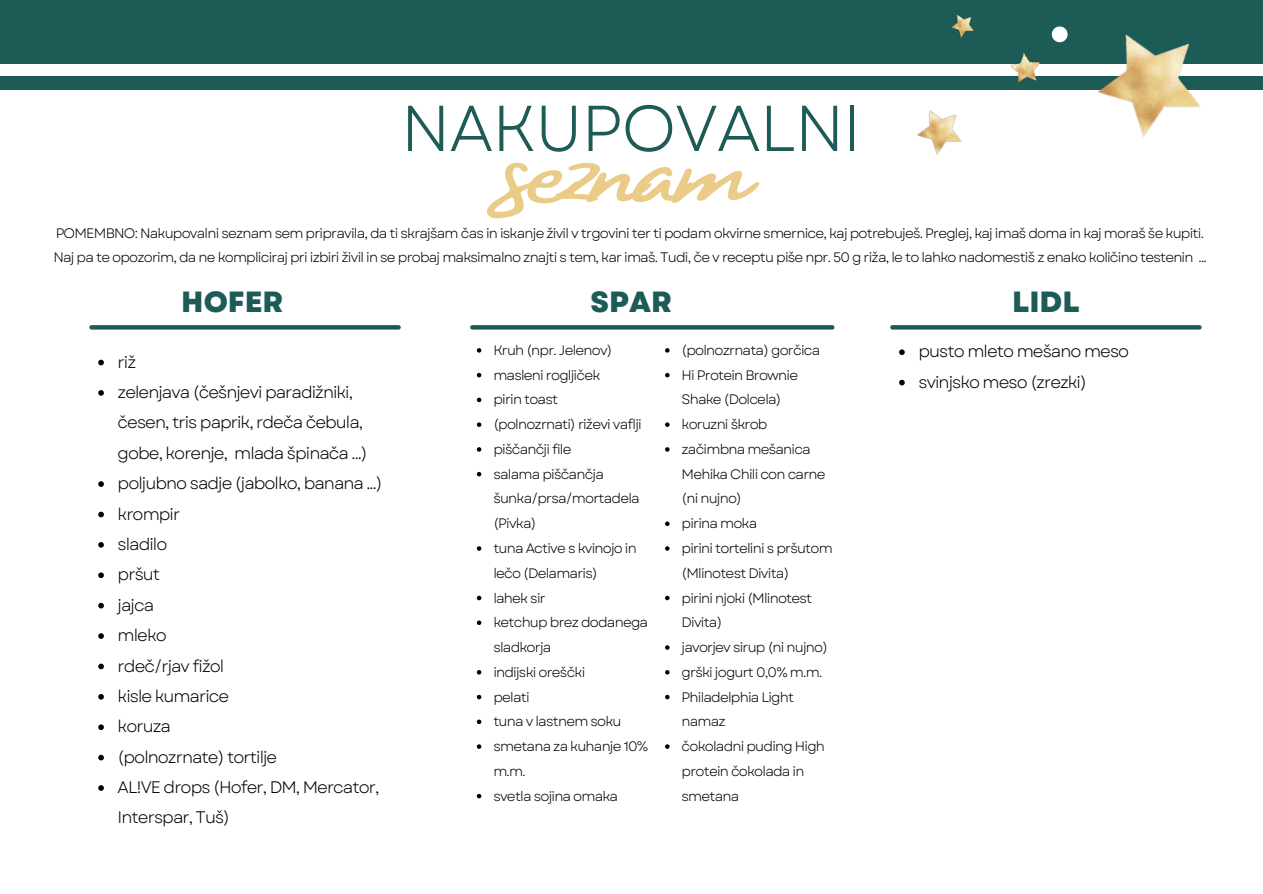
<style>
.page{position:relative;width:1263px;height:894px;background:#fff}
.page>*{position:absolute;margin:0;border:0;box-sizing:border-box;transform-origin:0 0}
.t1{font:146.25px "Amsterdam Four";letter-spacing:-.045em;color:#ebcb88}
.t2{font:64.65px "Garet";letter-spacing:-.02em;color:#1d5b57}
.t3{font:800 29.25px "Garet";color:#1d5b57}
.t4{font:16.65px/30.3px "Garet";letter-spacing:-.055em;color:#000}
.t5{font:13.65px/24.8px "Garet";letter-spacing:-.06em;color:#000}
</style>
<div class="page">
<div style="left:0;top:0;width:1262px;height:63px;background:#1d5b57"></div>
<div style="left:0;top:76px;width:1262px;height:14px;background:#1d5b57"></div>
<img style="left:1083px;top:34px;width:143px;height:104px">
<svg style="left:1052px;top:26px;width:15px;height:16px"></svg>
<img style="left:1008px;top:53px;width:38px;height:30px">
<img style="left:951px;top:14px;width:24px;height:25px">
<img style="left:917px;top:110px;width:45px;height:45px">
<svg style="left:92px;top:325px;width:307px;height:4px"></svg>
<svg style="left:98px;top:359px;width:6px;height:6px"></svg>
<svg style="left:98px;top:390px;width:6px;height:5px"></svg>
<svg style="left:98px;top:481px;width:6px;height:6px"></svg>
<svg style="left:98px;top:511px;width:6px;height:6px"></svg>
<svg style="left:98px;top:542px;width:6px;height:5px"></svg>
<svg style="left:98px;top:572px;width:6px;height:6px"></svg>
<svg style="left:98px;top:602px;width:6px;height:6px"></svg>
<svg style="left:98px;top:633px;width:6px;height:5px"></svg>
<svg style="left:98px;top:663px;width:6px;height:6px"></svg>
<svg style="left:98px;top:694px;width:6px;height:5px"></svg>
<svg style="left:98px;top:724px;width:6px;height:5px"></svg>
<svg style="left:98px;top:754px;width:6px;height:6px"></svg>
<svg style="left:98px;top:785px;width:6px;height:5px"></svg>
<svg style="left:477px;top:348px;width:4px;height:4px"></svg>
<svg style="left:477px;top:373px;width:4px;height:4px"></svg>
<svg style="left:477px;top:397px;width:4px;height:5px"></svg>
<svg style="left:477px;top:422px;width:4px;height:5px"></svg>
<svg style="left:477px;top:447px;width:4px;height:4px"></svg>
<svg style="left:477px;top:472px;width:4px;height:4px"></svg>
<svg style="left:477px;top:546px;width:4px;height:4px"></svg>
<svg style="left:477px;top:595px;width:4px;height:5px"></svg>
<svg style="left:477px;top:620px;width:4px;height:5px"></svg>
<svg style="left:477px;top:670px;width:4px;height:4px"></svg>
<svg style="left:477px;top:694px;width:4px;height:5px"></svg>
<svg style="left:477px;top:719px;width:4px;height:4px"></svg>
<svg style="left:477px;top:744px;width:4px;height:4px"></svg>
<svg style="left:477px;top:793px;width:4px;height:5px"></svg>
<svg style="left:472px;top:325px;width:360px;height:4px"></svg>
<svg style="left:899px;top:349px;width:6px;height:6px"></svg>
<svg style="left:899px;top:379px;width:6px;height:6px"></svg>
<svg style="left:665px;top:348px;width:4px;height:4px"></svg>
<svg style="left:665px;top:373px;width:4px;height:4px"></svg>
<svg style="left:665px;top:422px;width:4px;height:5px"></svg>
<svg style="left:665px;top:447px;width:4px;height:4px"></svg>
<svg style="left:665px;top:521px;width:4px;height:5px"></svg>
<svg style="left:665px;top:546px;width:4px;height:4px"></svg>
<svg style="left:665px;top:595px;width:4px;height:5px"></svg>
<svg style="left:665px;top:645px;width:4px;height:4px"></svg>
<svg style="left:665px;top:670px;width:4px;height:4px"></svg>
<svg style="left:665px;top:694px;width:4px;height:5px"></svg>
<svg style="left:665px;top:744px;width:4px;height:4px"></svg>
<svg style="left:892px;top:325px;width:307px;height:4px"></svg>
<h2 class="t2" style="left:401px;top:82px;width:462px">NAKUPOVALNI</h2>
<h1 class="t1" style="left:507px;top:83px;width:250px">seznam</h1>
<p class="t5" style="left:53px;top:220px;width:1155px">POMEMBNO: Nakupovalni seznam sem pripravila, da ti skrajšam čas in iskanje živil v trgovini ter ti podam okvirne smernice, kaj potrebuješ. Preglej, kaj imaš doma in kaj moraš še kupiti.<br>Naj pa te opozorim, da ne kompliciraj pri izbiri živil in se probaj maksimalno znajti s tem, kar imaš. Tudi, če v receptu piše npr. 50 g riža, le to lahko nadomestiš z enako količino testenin ...</p>
<h3 class="t3" style="left:181px;top:281px;width:104px">HOFER</h3>
<h3 class="t3" style="left:591px;top:281px;width:83px">SPAR</h3>
<h3 class="t3" style="left:1012px;top:281px;width:69px">LIDL</h3>
<p class="t5" style="left:682px;top:338px;width:153px">(polnozrnata) gorčica<br>Hi Protein Brownie<br>Shake (Dolcela)<br>koruzni škrob začimbna mešanica<br>Mehika Chili con carne (ni nujno)<br>pirina moka<br>pirini tortelini s pršutom (Mlinotest Divita)<br>pirini njoki (Mlinotest<br>Divita)<br>javorjev sirup (ni nujno) grški jogurt 0,0% m.m.<br>Philadelphia Light namaz<br>čokoladni puding High protein čokolada in smetana</p>
<p class="t4" style="left:118px;top:346px;width:267px">riž<br>zelenjava (češnjevi paradižniki, česen, tris paprik, rdeča čebula, gobe, korenje, mlada špinača ...) poljubno sadje (jabolko, banana ...) krompir<br>sladilo<br>pršut<br>jajca<br>mleko<br>rdeč/rjav fižol<br>kisle kumarice<br>koruza<br>(polnozrnate) tortilje<br>AL!VE drops (Hofer, DM, Mercator,<br>Interspar, Tuš)</p>
<p class="t5" style="left:493px;top:338px;width:156px">Kruh (npr. Jelenov) masleni rogljiček<br>pirin toast<br>(polnozrnati) riževi vaflji piščančji file<br>salama piščančja šunka/prsa/mortadela (Pivka)<br>tuna Active s kvinojo in lečo (Delamaris)<br>lahek sir<br>ketchup brez dodanega sladkorja<br>indijski oreščki<br>pelati<br>tuna v lastnem soku smetana za kuhanje 10% m.m.<br>svetla sojina omaka</p>
<p class="t4" style="left:918px;top:336px;width:212px">pusto mleto mešano meso svinjsko meso (zrezki)</p>
</div>
